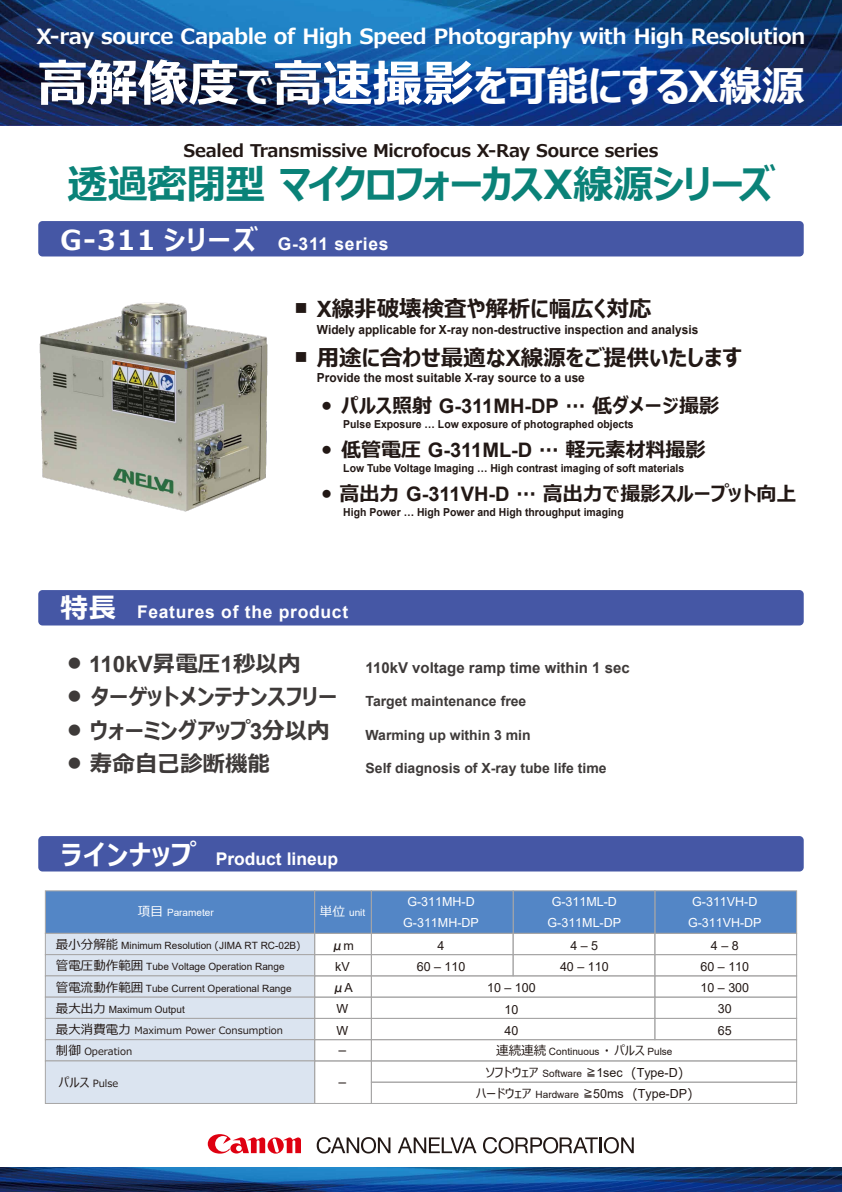
<style>
.page{position:relative;width:842px;height:1192px;background:#fff}
.page>*{position:absolute;margin:0;border:0;box-sizing:border-box;transform-origin:0 0}
.t1{font:700 42.5px "Meiryo UI";letter-spacing:-.025em;color:#fff}
.t2{font:700 40px "Meiryo UI";letter-spacing:-.04em;color:#0a8278}
.t3{font:700 22.5px "Meiryo UI";color:#221815}
.t4{font:700 22.5px "Meiryo UI";color:#3e3a39}
.t5{font:700 22.5px "Arial";color:#3e3a39}
.t6{font:700 21px "Meiryo UI";letter-spacing:-.02em;color:#fff}
.t7{font:700 20px "Meiryo UI";color:#221815}
.t8{font:700 17.5px "Meiryo UI";letter-spacing:-.01em;color:#221815}
.t9{font:700 17.5px "Arial";letter-spacing:.04em;color:#fff}
.t10{font:700 17.5px "Arial";color:#fff}
.t11{font:700 15px "Arial";color:#3e3a39}
.t12{font:700 14px "Arial";color:#3e3a39}
.t13{font:12.5px/21px "Arial";color:#221815;text-align:center}
.t14{font:700 12.5px "Arial";color:#221815;scale:.95 1}
.t15{font:12.5px/20.8px "Arial";color:#fff;text-align:center}
.t16{font:700 12.5px "Futo Go B101 Pr 6 N";color:#221815}
.t17{font:12.5px "Meiryo UI";color:#221815}
.t18{font:700 11px "Arial";color:#221815;scale:.95 1}
.t19{font:10px/21.3px "Arial";color:#221815}
.t20{font:10px "Meiryo UI";color:#221815}
.t21{font:10px "Arial";color:#fff}
.s1{font-size:50.5px}
.s2{font-size:50px}
.s3{font-family:"Meiryo UI";font-size:27.5px}
.s4{font-size:17.5px}
.s5{font-family:"Arial"}
.s6{font-size:12.5px}
.s7{font-family:"Meiryo UI";font-size:17.5px}
.s8{font-family:"Meiryo UI"}
.s9{font-family:"Meiryo UI";font-size:22.5px}
.s10{font-family:"Meiryo UI";font-size:12.5px}
.s11{font-family:"Arial";font-weight:400}
.s12{font-size:10px}
</style>
<div class="page">
<img style="left:39px;top:302px;width:229px;height:210px">
<div style="left:38px;top:221px;width:766px;height:35px;background:#4557a5;border-radius:4px"></div>
<div style="left:38px;top:836px;width:766px;height:35px;background:#4557a5;border-radius:4px"></div>
<div style="left:38px;top:590px;width:766px;height:35px;background:#4557a5;border-radius:4px"></div>
<div style="left:655px;top:891px;width:142px;height:43px;background:#5386c6;border:1px solid #a7a6a6"></div>
<div style="left:513px;top:891px;width:142px;height:43px;background:#5386c6;border:1px solid #a7a6a6"></div>
<div style="left:45px;top:891px;width:270px;height:43px;background:#5386c6;border:1px solid #a7a6a6"></div>
<div style="left:314px;top:891px;width:58px;height:43px;background:#5386c6;border:1px solid #a7a6a6"></div>
<div style="left:371px;top:891px;width:142px;height:43px;background:#5386c6;border:1px solid #a7a6a6"></div>
<div style="left:45px;top:933px;width:270px;height:22px;background:#dbe4f0;border:1px solid #a7a6a6"></div>
<div style="left:655px;top:933px;width:142px;height:22px;border:1px solid #a7a6a6"></div>
<div style="left:513px;top:933px;width:142px;height:22px;border:1px solid #a7a6a6"></div>
<div style="left:314px;top:933px;width:58px;height:22px;border:1px solid #a7a6a6"></div>
<div style="left:371px;top:933px;width:142px;height:22px;border:1px solid #a7a6a6"></div>
<div style="left:45px;top:954px;width:270px;height:22px;background:#dbe4f0;border:1px solid #a7a6a6"></div>
<div style="left:655px;top:954px;width:142px;height:22px;border:1px solid #a7a6a6"></div>
<div style="left:513px;top:954px;width:142px;height:22px;border:1px solid #a7a6a6"></div>
<div style="left:314px;top:954px;width:58px;height:22px;border:1px solid #a7a6a6"></div>
<div style="left:371px;top:954px;width:142px;height:22px;border:1px solid #a7a6a6"></div>
<div style="left:45px;top:976px;width:270px;height:21px;background:#dbe4f0;border:1px solid #a7a6a6"></div>
<div style="left:655px;top:976px;width:142px;height:21px;border:1px solid #a7a6a6"></div>
<div style="left:314px;top:976px;width:58px;height:21px;border:1px solid #a7a6a6"></div>
<div style="left:371px;top:976px;width:284px;height:21px;border:1px solid #a7a6a6"></div>
<div style="left:45px;top:997px;width:270px;height:22px;background:#dbe4f0;border:1px solid #a7a6a6"></div>
<div style="left:655px;top:997px;width:142px;height:22px;border:1px solid #a7a6a6"></div>
<div style="left:314px;top:997px;width:58px;height:22px;border:1px solid #a7a6a6"></div>
<div style="left:371px;top:997px;width:284px;height:22px;border:1px solid #a7a6a6"></div>
<div style="left:45px;top:1018px;width:270px;height:22px;background:#dbe4f0;border:1px solid #a7a6a6"></div>
<div style="left:655px;top:1018px;width:142px;height:22px;border:1px solid #a7a6a6"></div>
<div style="left:314px;top:1018px;width:58px;height:22px;border:1px solid #a7a6a6"></div>
<div style="left:371px;top:1018px;width:284px;height:22px;border:1px solid #a7a6a6"></div>
<div style="left:45px;top:1039px;width:270px;height:22px;background:#dbe4f0;border:1px solid #a7a6a6"></div>
<div style="left:314px;top:1039px;width:58px;height:22px;border:1px solid #a7a6a6"></div>
<div style="left:371px;top:1039px;width:426px;height:22px;border:1px solid #a7a6a6"></div>
<div style="left:45px;top:1061px;width:270px;height:43px;background:#dbe4f0;border:1px solid #a7a6a6"></div>
<div style="left:314px;top:1061px;width:58px;height:43px;border:1px solid #a7a6a6"></div>
<div style="left:371px;top:1061px;width:426px;height:21px;border:1px solid #a7a6a6"></div>
<div style="left:371px;top:1082px;width:426px;height:22px;border:1px solid #a7a6a6"></div>
<img style="left:0;top:0;width:842px;height:126px">
<img style="left:0;top:1167px;width:842px;height:25px">
<svg style="left:208px;top:1134px;width:93px;height:20px"></svg>
<svg style="left:317px;top:1137px;width:73px;height:17px"></svg>
<svg style="left:398px;top:1137px;width:79px;height:16px"></svg>
<svg style="left:483px;top:1137px;width:151px;height:17px"></svg>
<h3 class="t6" style="left:36px;top:22px;width:771px">X-ray source Capable of High Speed Photography with High Resolution</h3>
<h1 class="t1" style="left:37px;top:57px;width:769px"><span class="s1">高解像度</span>で<span class="s2">高速撮影</span>を可能にするX線源</h1>
<h3 class="t8" style="left:183px;top:138px;width:476px">Sealed Transmissive Microfocus X-Ray Source series</h3>
<h2 class="t2" style="left:67px;top:156px;width:709px">透過密閉型 マイクロフォーカスX線源シリーズ</h2>
<h3 class="t9" style="left:60px;top:232px;width:330px"><span class="s3">G-311 シリーズ　</span>G-311 series</h3>
<h3 class="t3" style="left:293px;top:293px;width:360px"><span class="s4">■</span> <span class="s5">X</span>線非破壊検査や解析に幅広く対応</h3>
<p class="t14" style="left:317px;top:320px;width:403px">Widely applicable for X-ray non-destructive inspection and analysis</p>
<h3 class="t3" style="left:293px;top:342px;width:450px"><span class="s4">■</span> 用途に合わせ最適な<span class="s5">X</span>線源をご提供いたします</h3>
<p class="t14" style="left:317px;top:369px;width:284px">Provide the most suitable X-ray source to a use</p>
<h3 class="t7" style="left:320px;top:391px;width:400px"><span class="s6">●</span> パルス照射 <span class="s5">G-311MH-DP</span> … 低ダメージ撮影</h3>
<p class="t18" style="left:343px;top:416px;width:307px">Pulse Exposure … Low exposure of photographed objects</p>
<h3 class="t7" style="left:320px;top:436px;width:387px"><span class="s6">●</span> 低管電圧 <span class="s5">G-311ML-D</span> … 軽元素材料撮影</h3>
<p class="t18" style="left:343px;top:461px;width:360px">Low Tube Voltage Imaging … High contrast imaging of soft materials</p>
<h3 class="t7" style="left:320px;top:479px;width:478px"><span class="s6">●</span> 高出力 <span class="s5">G-311VH-D</span> … 高出力で撮影スループット向上</h3>
<p class="t18" style="left:343px;top:504px;width:297px">High Power … High Power and High throughput imaging</p>
<h3 class="t9" style="left:60px;top:599px;width:289px"><span class="s3">特長　</span>Features of the product</h3>
<h3 class="t5" style="left:66px;top:648px;width:236px"><span class="s7">●</span> 110kV<span class="s8">昇電圧</span>1<span class="s8">秒以内</span></h3>
<h3 class="t11" style="left:366px;top:657px;width:266px">110kV voltage ramp time within 1 sec</h3>
<p class="t12" style="left:66px;top:692px;width:462px"><sup>●</sup> <span class="s9">ターゲットメンテナンスフリー</span> Target maintenance free</p>
<h3 class="t4" style="left:66px;top:715px;width:265px"><span class="s4">●</span> ウォーミングアップ<span class="s5">3</span>分以内</h3>
<p class="t12" style="left:366px;top:725px;width:167px">Warming up within 3 min</p>
<h3 class="t4" style="left:66px;top:748px;width:206px"><span class="s4">●</span> 寿命自己診断機能</h3>
<p class="t12" style="left:366px;top:759px;width:243px">Self diagnosis of X-ray tube life time</p>
<h3 class="t10" style="left:60px;top:846px;width:279px"><span class="s3">ラインナップ　</span>Product lineup</h3>
<p class="t21" style="left:138px;top:906px;width:77px"><span class="s10">項目</span> Parameter</p>
<p class="t21" style="left:320px;top:906px;width:47px"><span class="s10">単位</span> unit</p>
<p class="t15" style="left:403px;top:891px;width:77px">G-311MH-D<br>G-311MH-DP</p>
<p class="t15" style="left:552px;top:891px;width:67px">G-311ML-D</p>
<p class="t15" style="left:692px;top:891px;width:67px">G-311VH-D</p>
<p class="t15" style="left:547px;top:912px;width:75px">G-311ML-DP</p>
<p class="t15" style="left:688px;top:912px;width:75px">G-311VH-DP</p>
<p class="t19" style="left:56px;top:935px;width:246px"><span class="s10">最小分解能</span> Minimum Resolution <span class="s8">(</span>JIMA RT RC-02B<span class="s8">)</span></p>
<p class="t16" style="left:331px;top:935px;width:24px">μ<span class="s11">m</span></p>
<p class="t13" style="left:438px;top:935px;width:8px">4</p>
<p class="t13" style="left:570px;top:935px;width:29px">4 – 5</p>
<p class="t13" style="left:711px;top:935px;width:29px">4 – 8</p>
<p class="t19" style="left:56px;top:956px;width:237px"><span class="s10">管電圧動作範囲</span> Tube Voltage Operation Range<span class="s10">管電流動作範囲</span> Tube Current Operational Range<span class="s10">最大出力</span> Maximum Output</p>
<p class="t13" style="left:335px;top:956px;width:16px">kV</p>
<p class="t16" style="left:332px;top:977px;width:22px">μ<span class="s11">A</span></p>
<p class="t13" style="left:337px;top:998px;width:13px">W</p>
<p class="t13" style="left:417px;top:956px;width:50px">60 – 110</p>
<p class="t13" style="left:487px;top:977px;width:50px;line-height:21.3px">10 – 100<br>10</p>
<p class="t13" style="left:560px;top:956px;width:50px">40 – 110</p>
<p class="t13" style="left:700px;top:956px;width:50px">60 – 110<br>10 – 300<br>30</p>
<p class="t20" style="left:56px;top:1024px;width:229px"><span class="s6">最大消費電力</span> Maximum Power Consumption</p>
<p class="t20" style="left:59px;top:1076px;width:61px"><span class="s6">パルス</span> Pulse</p>
<p class="t20" style="left:56px;top:1045px;width:78px"><span class="s6">制御</span> Operation</p>
<p class="t13" style="left:337px;top:1020px;width:13px">W</p>
<p class="t17" style="left:336px;top:1042px;width:14px">－</p>
<p class="t17" style="left:336px;top:1074px;width:14px">－</p>
<p class="t13" style="left:504px;top:1020px;width:15px">40</p>
<p class="t19" style="left:496px;top:1041px;width:178px"><span class="s10">連続連続</span> Continuous <span class="s10">・ パルス</span> Pulse</p>
<p class="t13" style="left:476px;top:1062px;width:218px"><span class="s8">ソフトウェア</span> <span class="s12">Software</span> <span class="s8">≧</span>1sec <span class="s8">(</span>Type-D<span class="s8">)<br>ハードウェア</span> <span class="s12">Hardware</span> <span class="s8">≧</span>50ms <span class="s8">(</span>Type-DP<span class="s8">)</span></p>
<p class="t13" style="left:718px;top:1020px;width:15px">65</p>
</div>
